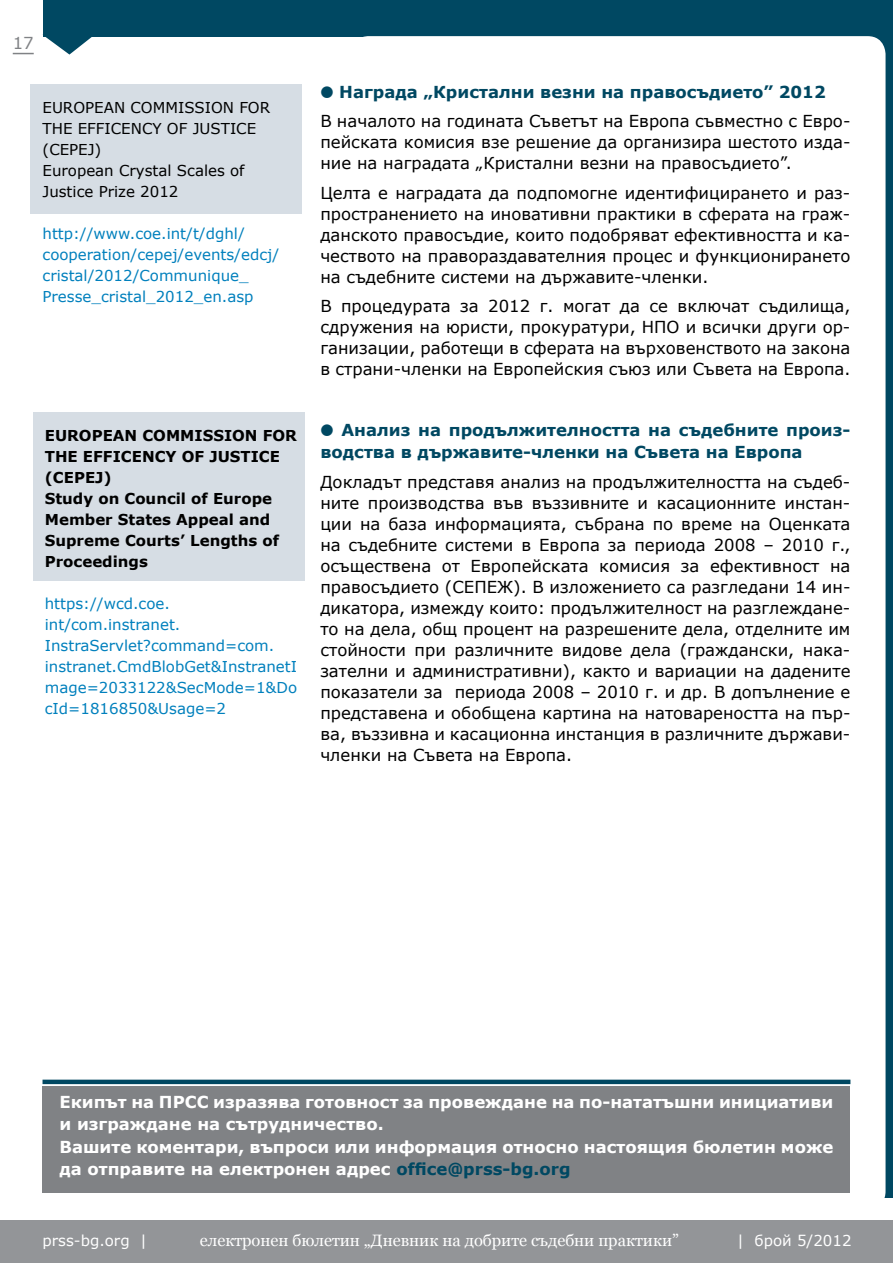
<style>
.page{position:relative;width:893px;height:1263px;background:#fff}
.page>*{position:absolute;margin:0;border:0;box-sizing:border-box;transform-origin:0 0}
.t1{font:16.5px/21px "Verdana";color:#000;text-align:justify}
.t2{font:700 16.5px/22.5px "Verdana";color:#fff}
.t3{font:700 16.5px/22.5px "Verdana";color:#004862}
.t4{font:16.5px "Georgia";color:#fff}
.t5{font:16.5px "Verdana";color:#808285}
.t6{font:15px/21px "Verdana";color:#0080bd}
.t7{font:700 15px/21px "Verdana";color:#000}
.t8{font:15px/21px "Verdana";color:#000}
.t9{font:15px "Verdana";color:#fff}
.s1{font-family:"Guifxv 2 Transports";color:#004862}
.s2{font-weight:700;color:#004862}
.s3{font-family:"Guifxv 2 Transports";font-weight:400}
.s4{color:#004862}
</style>
<div class="page">
<div style="left:0;top:0;width:893px;height:36px;background:#004862"></div>
<div style="left:856px;top:0;width:37px;height:1198px;background:#004862"></div>
<div style="left:350px;top:36px;width:535px;height:1173px;background:#fff;border-radius:18px"></div>
<div style="left:0;top:0;width:43px;height:126px;background:#fff"></div>
<svg style="left:43px;top:36px;width:53px;height:19px"></svg>
<hr style="left:43px;top:1080px;width:807px;height:4px;background:#004862">
<div style="left:43px;top:1087px;width:807px;height:106px;background:#808285"></div>
<div style="left:0;top:1220px;width:893px;height:43px;background:#939598"></div>
<svg style="left:13px;top:53px;width:21px;height:1px"></svg>
<div style="left:31px;top:85px;width:271px;height:129px;background:#d6dde4"></div>
<div style="left:33px;top:412px;width:271px;height:169px;background:#d6dde4"></div>
<p class="t5" style="left:13px;top:32px;width:22px">17</p>
<p class="t8" style="left:43px;top:97px;width:229px">EUROPEAN COMMISSION FOR<br>THE EFFICENCY OF JUSTICE (CEPEJ)<br>European Crystal Scales of<br>Justice Prize 2012</p>
<p class="t6" style="left:43px;top:223px;width:238px">http://www.coe.int/t/dghl/ cooperation/cepej/events/edcj/ cristal/2012/Communique_<br>Presse_cristal_2012_en.asp</p>
<p class="t7" style="left:45px;top:424px;width:254px">EUROPEAN COMMISSION FOR<br>THE EFFICENCY OF JUSTICE (CEPEJ)<br>Study on Council of Europe<br>Member States Appeal and<br>Supreme Courts’ Lengths of<br>Proceedings</p>
<p class="t6" style="left:45px;top:592px;width:254px">https://wcd.coe. int/com.instranet.<br>InstraServlet?command=com. instranet.CmdBlobGet&amp;InstranetI mage=2033122&amp;SecMode=1&amp;Do cId=1816850&amp;Usage=2</p>
<p class="t1" style="left:320px;top:76px;width:532px;line-height:29.5px"><span class="s1">4</span> <span class="s2">Награда „Кристални везни на правосъдието” 2012<br></span>В началото на годината Съветът на Европа съвместно с Евро-</p>
<p class="t1" style="left:320px;top:131px;width:532px">пейската комисия взе решение да организира шестото изда&shy;ние на наградата „Кристални везни на правосъдието”.</p>
<p class="t1" style="left:320px;top:182px;width:532px">Целта е наградата да подпомогне идентифицирането и раз&shy;пространението на иновативни практики в сферата на граж&shy;данското правосъдие, които подобряват ефективността и ка&shy;чеството на правораздавателния процес и функционирането на съдебните системи на държавите-членки.</p>
<p class="t1" style="left:320px;top:295px;width:532px">В процедурата за 2012 г. могат да се включат съдилища, сдружения на юристи, прокуратури, НПО и всички други ор&shy;ганизации, работещи в сферата на върховенството на закона в страни-членки на Европейския съюз или Съвета на Европа.</p>
<p class="t3" style="left:320px;top:418px;width:532px"><span class="s3">4</span> Анализ на продължителността на съдебните произ&shy;водства в държавите-членки на Съвета на Европа</p>
<p class="t1" style="left:320px;top:471px;width:532px">Докладът представя анализ на продължителността на съдеб&shy;ните производства във въззивните и касационните инстан&shy;ции на база информацията, събрана по време на Оценката на съдебните системи в Европа за периода 2008 – 2010 г., осъществена от Европейската комисия за ефективност на правосъдието (СЕПЕЖ). В изложението са разгледани 14 ин&shy;дикатора, измежду които: продължителност на разглеждане&shy;то на дела, общ процент на разрешените дела, отделните им стойности при различните видове дела (граждански, нака&shy;зателни и административни), както и вариации на дадените показатели за периода 2008 – 2010 г. и др. В допълнение е представена и обобщена картина на натовареността на пър&shy;ва, въззивна и касационна инстанция в различните държави&shy;членки на Съвета на Европа.</p>
<p class="t2" style="left:60px;top:1090px;width:775px">Екипът на ПРСС изразява готовност за провеждане на по-нататъшни инициативи и изграждане на сътрудничество.<br>Вашите коментари, въпроси или информация относно настоящия бюлетин може да отправите на електронен адрес <span class="s4">office@prss-bg.org</span></p>
<p class="t9" style="left:43px;top:1231px;width:106px">prss-bg.org |</p>
<p class="t4" style="left:200px;top:1231px;width:481px">електронен бюлетин „Дневник на добрите съдебни практики”</p>
<p class="t9" style="left:737px;top:1231px;width:116px">| брой 5/2012</p>
</div>
